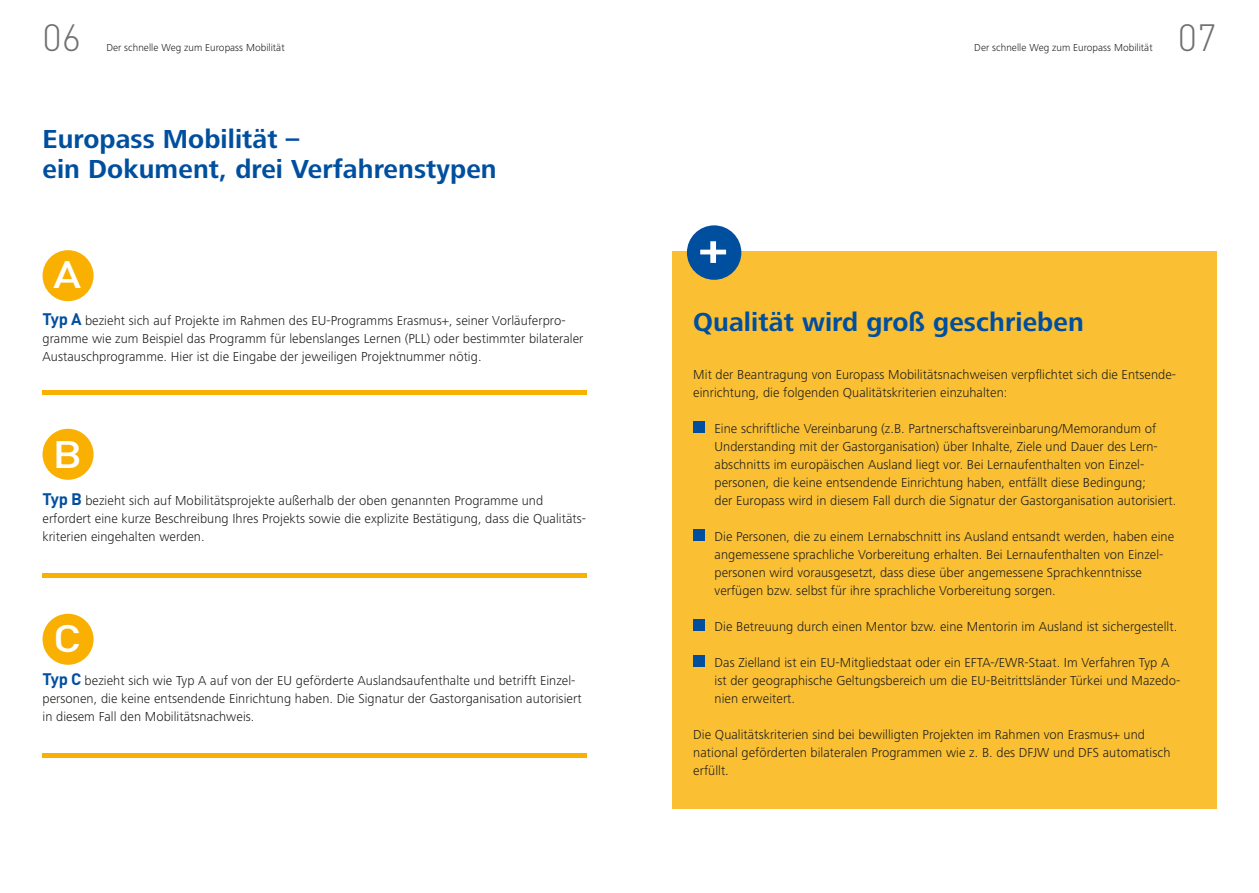
<style>
.page{position:relative;width:1259px;height:893px;background:#fff}
.page>*{position:absolute;margin:0;border:0;box-sizing:border-box;transform-origin:0 0}
.t1{font:500 50.4px "DIN";color:#fff;scale:1.19 1}
.t2{font:500 37.8px "DIN";color:#fff;scale:1.19 1}
.t3{font:300 37.5px "DIN";color:#70706f}
.t4{font:700 27px/30px "Frutiger Next LT";letter-spacing:.005em;color:#004f9f}
.t5{font:300 13.5px/18px "Frutiger Next LT";letter-spacing:.005em;color:#1d1d1b}
.t6{font:300 10.5px "Frutiger Next LT";letter-spacing:.005em;color:#1d1d1b}
.s1{font-family:"DIN";font-weight:700;font-size:16.5px;color:#004f9f}
</style>
<div class="page">
<div style="left:43px;top:250px;width:51px;height:51px;background:#f9b000;border-radius:50%"></div>
<div style="left:43px;top:429px;width:51px;height:51px;background:#f9b000;border-radius:50%"></div>
<div style="left:43px;top:614px;width:51px;height:51px;background:#f9b000;border-radius:50%"></div>
<hr style="left:43px;top:754px;width:544px;height:4px;background:#f9b000">
<div style="left:43px;top:390px;width:544px;height:5px;background:#f9b000"></div>
<div style="left:43px;top:573px;width:544px;height:5px;background:#f9b000"></div>
<div style="left:672px;top:251px;width:544px;height:558px;background:#fabf33"></div>
<div style="left:693px;top:421px;width:11px;height:11px;background:#004f9f"></div>
<div style="left:693px;top:529px;width:11px;height:11px;background:#004f9f"></div>
<div style="left:693px;top:619px;width:11px;height:11px;background:#004f9f"></div>
<div style="left:693px;top:655px;width:11px;height:11px;background:#004f9f"></div>
<div style="left:687px;top:225px;width:54px;height:55px;background:#004f9f;border-radius:50%"></div>
<h3 class="t3" style="left:43px;top:15px;width:40px">06</h3>
<p class="t6" style="left:106px;top:42px;width:180px">Der schnelle Weg zum Europass Mobilität</p>
<h3 class="t4" style="left:43px;top:124px;width:456px">Europass Mobilität –<br>ein Dokument, drei Verfahrenstypen</h3>
<h2 class="t2" style="left:53px;top:250px;width:25px">A</h2>
<p class="t5" style="left:43px;top:311px;width:542px"><span class="s1">Typ A</span> bezieht sich auf Projekte im Rahmen des EU-Programms Erasmus+, seiner Vorläuferpro&shy;gramme wie zum Beispiel das Programm für lebenslanges Lernen (PLL) oder bestimmter bilateraler<br>Austauschprogramme. Hier ist die Eingabe der jeweiligen Projektnummer nötig.</p>
<h2 class="t2" style="left:52px;top:430px;width:27px">B</h2>
<p class="t5" style="left:43px;top:491px;width:545px"><span class="s1">Typ B</span> bezieht sich auf Mobilitätsprojekte außerhalb der oben genannten Programme und erfordert eine kurze Beschreibung Ihres Projekts sowie die explizite Bestätigung, dass die Qualitäts&shy;kriterien eingehalten werden.</p>
<h2 class="t2" style="left:53px;top:614px;width:25px">C</h2>
<p class="t5" style="left:43px;top:671px;width:540px"><span class="s1">Typ C</span> bezieht sich wie Typ A auf von der EU geförderte Auslandsaufenthalte und betrifft Einzel&shy;personen, die keine entsendende Einrichtung haben. Die Signatur der Gastorganisation autorisiert in diesem Fall den Mobilitätsnachweis.</p>
<h1 class="t1" style="left:697px;top:215px;width:28px">+</h1>
<p class="t6" style="left:974px;top:42px;width:180px">Der schnelle Weg zum Europass Mobilität</p>
<h3 class="t3" style="left:1177px;top:15px;width:40px">07</h3>
<h3 class="t4" style="left:693px;top:306px;width:392px">Qualität wird groß geschrieben</h3>
<p class="t5" style="left:693px;top:365px;width:484px">Mit der Beantragung von Europass Mobilitätsnachweisen verpflichtet sich die Entsende&shy;einrichtung, die folgenden Qualitätskriterien einzuhalten:</p>
<p class="t5" style="left:714px;top:419px;width:463px">Eine schriftliche Vereinbarung (z.B. Partnerschaftsvereinbarung/Memorandum of Understanding mit der Gastorganisation) über Inhalte, Ziele und Dauer des Lern&shy;abschnitts im europäischen Ausland liegt vor. Bei Lernaufenthalten von Einzel&shy;personen, die keine entsendende Einrichtung haben, entfällt diese Bedingung;<br>der Europass wird in diesem Fall durch die Signatur der Gastorganisation autorisiert.</p>
<p class="t5" style="left:714px;top:527px;width:461px">Die Personen, die zu einem Lernabschnitt ins Ausland entsandt werden, haben eine angemessene sprachliche Vorbereitung erhalten. Bei Lernaufenthalten von Einzel&shy;personen wird vorausgesetzt, dass diese über angemessene Sprachkenntnisse verfügen bzw. selbst für ihre sprachliche Vorbereitung sorgen.</p>
<p class="t5" style="left:714px;top:617px;width:464px">Die Betreuung durch einen Mentor bzw. eine Mentorin im Ausland ist sichergestellt.</p>
<p class="t5" style="left:714px;top:653px;width:467px">Das Zielland ist ein EU-Mitgliedstaat oder ein EFTA-/EWR-Staat. Im Verfahren Typ A ist der geographische Geltungsbereich um die EU-Beitrittsländer Türkei und Mazedo&shy;nien erweitert.</p>
<p class="t5" style="left:693px;top:725px;width:479px">Die Qualitätskriterien sind bei bewilligten Projekten im Rahmen von Erasmus+ und national geförderten bilateralen Programmen wie z. B. des DFJW und DFS automatisch erfüllt.</p>
</div>
